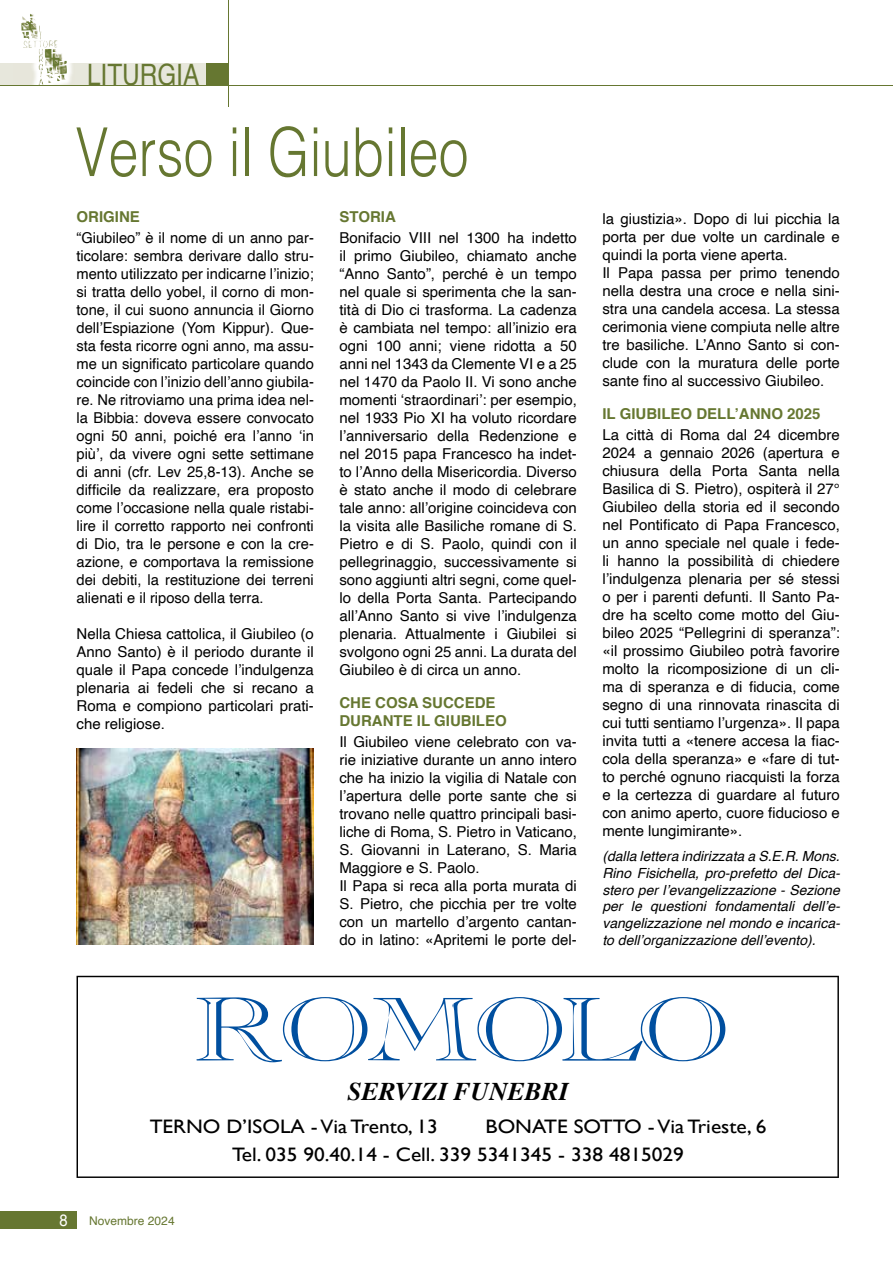
<style>
.page{position:relative;width:893px;height:1263px;background:#fff}
.page>*{position:absolute;margin:0;border:0;box-sizing:border-box;transform-origin:0 0}
.t1{font:300 67.5px "Helvetica";color:#667731;scale:.8 1}
.t2{font:29.4px "Helvetica";color:#667731;scale:.83 1}
.t3{font:italic 700 25.5px "Times";color:#000}
.t4{font:19.5px/27.5px "Gill Sans";color:#000;scale:1.1 1}
.t5{font:16.5px "Helvetica";color:#fff;scale:.9 1}
.t6{font:15px/18px "Helvetica";color:#000;text-align:justify}
.t7{font:700 15px/18px "Helvetica";color:#667731}
.t8{font:italic 13.95px/16.8px "Helvetica";color:#000;text-align:justify}
.t9{font:12px "Helvetica";color:#667731}
</style>
<div class="page">
<div style="left:0;top:64px;width:216px;height:21px;background:#e7e7dc"></div>
<div style="left:207px;top:64px;width:21px;height:21px;background:#667731"></div>
<hr style="left:228px;top:0;width:1px;height:106px;background:#667731">
<img style="left:14px;top:39px;width:60px;height:25px">
<img style="left:33px;top:64px;width:39px;height:21px">
<img style="left:21px;top:13px;width:21px;height:26px">
<hr style="left:0;top:85px;width:893px;height:1px;background:#667731">
<div style="left:0;top:1211px;width:77px;height:17px;background:#667731"></div>
<img style="left:77px;top:748px;width:237px;height:196px">
<svg style="left:77px;top:976px;width:762px;height:202px"></svg>
<div style="left:183px;top:987px;width:552px;height:81px;background:#fff"></div>
<svg style="left:196px;top:997px;width:529px;height:65px"></svg>
<h2 class="t2" style="left:87px;top:52px;width:137px">LITURGIA</h2>
<h1 class="t1" style="left:75px;top:95px;width:493px">Verso il Giubileo</h1>
<p class="t7" style="left:77px;top:208px;width:65px">ORIGINE</p>
<p class="t6" style="left:77px;top:229px;width:239px">“Giubileo” è il nome di un anno par&shy;ticolare: sembra derivare dallo stru&shy;mento utilizzato per indicarne l’inizio; si tratta dello yobel, il corno di mon&shy;tone, il cui suono annuncia il Giorno dell’Espiazione (Yom Kippur). Que&shy;sta festa ricorre ogni anno, ma assu&shy;me un significato particolare quando coincide con l’inizio dell’anno giubila&shy;re. Ne ritroviamo una prima idea nel&shy;la Bibbia: doveva essere convocato ogni 50 anni, poiché era l’anno ‘in più’, da vivere ogni sette settimane di anni (cfr. Lev 25,8-13). Anche se difficile da realizzare, era proposto come l’occasione nella quale ristabi&shy;lire il corretto rapporto nei confronti di Dio, tra le persone e con la cre&shy;azione, e comportava la remissione dei debiti, la restituzione dei terreni alienati e il riposo della terra.</p>
<p class="t6" style="left:77px;top:625px;width:239px">Nella Chiesa cattolica, il Giubileo (o Anno Santo) è il periodo durante il quale il Papa concede l’indulgenza plenaria ai fedeli che si recano a Roma e compiono particolari prati&shy;che religiose.</p>
<p class="t7" style="left:339px;top:208px;width:58px">STORIA</p>
<p class="t6" style="left:339px;top:229px;width:239px">Bonifacio VIII nel 1300 ha indetto il primo Giubileo, chiamato anche “Anno Santo”, perché è un tempo nel quale si sperimenta che la san&shy;tità di Dio ci trasforma. La cadenza è cambiata nel tempo: all’inizio era ogni 100 anni; viene ridotta a 50 anni nel 1343 da Clemente VI e a 25 nel 1470 da Paolo II. Vi sono anche momenti ‘straordinari’: per esempio, nel 1933 Pio XI ha voluto ricordare l’anniversario della Redenzione e nel 2015 papa Francesco ha indet&shy;to l’Anno della Misericordia. Diverso è stato anche il modo di celebrare tale anno: all’origine coincideva con la visita alle Basiliche romane di S.<br>Pietro e di S. Paolo, quindi con il pellegrinaggio, successivamente si sono aggiunti altri segni, come quel&shy;lo della Porta Santa. Partecipando all’Anno Santo si vive l’indulgenza plenaria. Attualmente i Giubilei si svolgono ogni 25 anni. La durata del Giubileo è di circa un anno.</p>
<p class="t7" style="left:339px;top:694px;width:169px">CHE COSA SUCCEDE<br>DURANTE IL GIUBILEO</p>
<p class="t6" style="left:339px;top:733px;width:239px;text-align:left">Il Giubileo viene celebrato con va&shy;rie iniziative durante un anno intero che ha inizio la vigilia di Natale con l’apertura delle porte sante che si trovano nelle quattro principali basi&shy;liche di Roma, S. Pietro in Vaticano, S. Giovanni in Laterano, S. Maria Maggiore e S. Paolo.<br>Il Papa si reca alla porta murata di S. Pietro, che picchia per tre volte con un martello d’argento cantan&shy;do in latino: «Apritemi le porte del-</p>
<p class="t6" style="left:602px;top:210px;width:239px;text-align:left">la giustizia». Dopo di lui picchia la porta per due volte un cardinale e quindi la porta viene aperta.<br>Il Papa passa per primo tenendo nella destra una croce e nella sini&shy;stra una candela accesa. La stessa cerimonia viene compiuta nelle altre tre basiliche. L’Anno Santo si con&shy;clude con la muratura delle porte sante fino al successivo Giubileo.</p>
<p class="t7" style="left:602px;top:405px;width:220px">IL GIUBILEO DELL’ANNO 2025</p>
<p class="t6" style="left:602px;top:426px;width:239px">La città di Roma dal 24 dicembre 2024 a gennaio 2026 (apertura e chiusura della Porta Santa nella Basilica di S. Pietro), ospiterà il 27° Giubileo della storia ed il secondo nel Pontificato di Papa Francesco, un anno speciale nel quale i fede&shy;li hanno la possibilità di chiedere l’indulgenza plenaria per sé stessi o per i parenti defunti. Il Santo Pa&shy;dre ha scelto come motto del Giu&shy;bileo 2025 “Pellegrini di speranza”: «il prossimo Giubileo potrà favorire molto la ricomposizione di un cli&shy;ma di speranza e di fiducia, come segno di una rinnovata rinascita di cui tutti sentiamo l’urgenza». Il papa invita tutti a «tenere accesa la fiac&shy;cola della speranza» e «fare di tut&shy;to perché ognuno riacquisti la forza e la certezza di guardare al futuro con animo aperto, cuore fiducioso e mente lungimirante».</p>
<p class="t8" style="left:602px;top:848px;width:239px">(dalla lettera indirizzata a S.E.R. Mons.<br>Rino Fisichella, pro-prefetto del Dica&shy;stero per l’evangelizzazione - Sezione per le questioni fondamentali dell’e&shy;vangelizzazione nel mondo e incarica&shy;to dell’organizzazione dell’evento).</p>
<h3 class="t3" style="left:348px;top:1067px;width:222px">SERVIZI FUNEBRI</h3>
<h3 class="t4" style="left:150px;top:1112px;width:264px">TERNO D’ISOLA - Via Trento, 13</h3>
<h3 class="t4" style="left:232px;top:1112px;width:487px;text-indent:253px">BONATE SOTTO - Via Trieste, 6<br>Tel. 035 90.40.14 - Cell. 339 5341345 - 338 4815029</h3>
<p class="t5" style="left:59px;top:1207px;width:11px">8</p>
<p class="t9" style="left:89px;top:1211px;width:87px">Novembre 2024</p>
</div>
